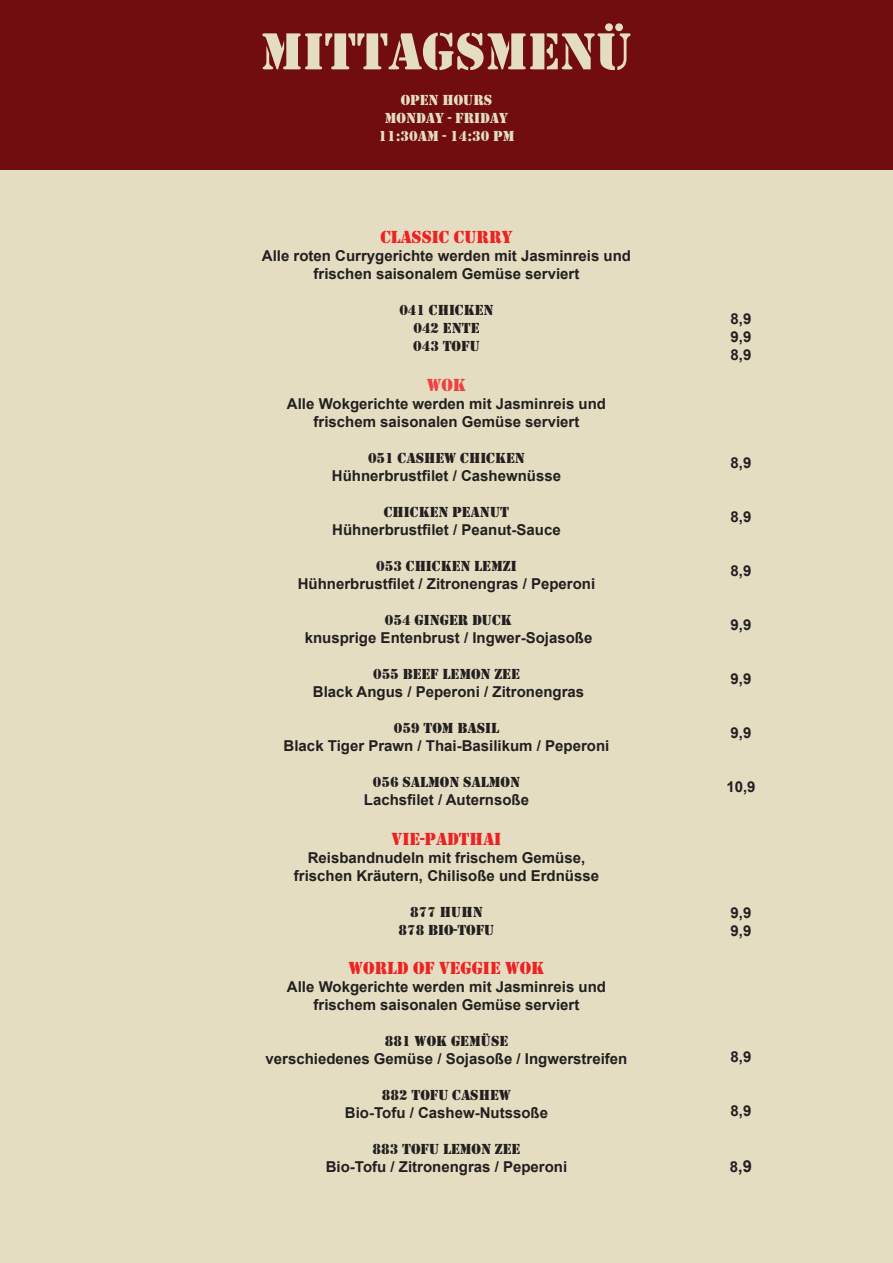
<style>
.page{position:relative;width:893px;height:1263px;background:#fff}
.page>*{position:absolute;margin:0;border:0;box-sizing:border-box;transform-origin:0 0}
.t1{font:54px "Stencil";color:#e4ddc1}
.t2{font:18px "Stencil";color:#ee2123}
.t3{font:18px "Stencil";color:#ee4143}
.t4{font:700 16.5px "Arial";color:#231f20}
.t5{font:700 15px "Arial";color:#231f20}
.t6{font:15px "Stencil";color:#231f20}
.t7{font:15px/18px "Stencil";color:#e4ddc1;text-align:center}
.s1{font-size:15px}
</style>
<div class="page">
<div style="left:0;top:120px;width:893px;height:1143px;background:#e4ddc1"></div>
<div style="left:0;top:0;width:893px;height:170px;background:#710d0f"></div>
<h1 class="t1" style="left:261px;top:20px;width:373px">MITTAGSMENÜ</h1>
<p class="t7" style="left:378px;top:92px;width:137px">OPEN HOURS<br>MONDAY - FRIDAY<br>11:30AM - 14:30 PM</p>
<p class="t2" style="left:380px;top:227px;width:134px">CLASSIC CURRY</p>
<p class="t5" style="left:262px;top:246px;width:371px">Alle roten Currygerichte werden mit Jasminreis und</p>
<p class="t5" style="left:313px;top:264px;width:267px">frischen saisonalem Gemüse serviert</p>
<p class="t6" style="left:399px;top:302px;width:96px">041 CHICKEN</p>
<p class="t6" style="left:413px;top:320px;width:68px">042 ENTE</p>
<p class="t6" style="left:413px;top:338px;width:68px">043 TOFU</p>
<p class="t3" style="left:427px;top:375px;width:41px">WOK</p>
<p class="t5" style="left:287px;top:393px;width:320px">Alle Wokgerichte werden mit Jasminreis und</p>
<p class="t5" style="left:313px;top:411px;width:267px">frischem saisonalen Gemüse serviert</p>
<p class="t6" style="left:368px;top:449px;width:158px">051 CASHEW CHICKEN</p>
<p class="t5" style="left:332px;top:465px;width:231px">Hühnerbrustfilet / Cashewnüsse</p>
<p class="t6" style="left:384px;top:503px;width:127px">CHICKEN PEANUT</p>
<p class="t5" style="left:332px;top:519px;width:230px">Hühnerbrustfilet / Peanut-Sauce</p>
<p class="t6" style="left:376px;top:557px;width:142px">053 CHICKEN LEMZI</p>
<p class="t5" style="left:298px;top:573px;width:299px">Hühnerbrustfilet / Zitronengras / Peperoni</p>
<p class="t6" style="left:385px;top:611px;width:128px">054 GINGER DUCK</p>
<p class="t5" style="left:305px;top:627px;width:289px">knusprige Entenbrust / Ingwer-Sojasoße</p>
<p class="t6" style="left:373px;top:665px;width:148px">055 BEEF LEMON ZEE</p>
<p class="t5" style="left:313px;top:681px;width:273px">Black Angus / Peperoni / Zitronengras</p>
<p class="t6" style="left:394px;top:719px;width:107px">059 TOM BASIL</p>
<p class="t5" style="left:284px;top:735px;width:327px">Black Tiger Prawn / Thai-Basilikum / Peperoni</p>
<p class="t6" style="left:373px;top:773px;width:149px">056 SALMON SALMON</p>
<p class="t5" style="left:364px;top:789px;width:167px">Lachsfilet / Auternsoße</p>
<p class="t2" style="left:392px;top:828px;width:111px">VIE-PADTHAI</p>
<p class="t5" style="left:308px;top:847px;width:279px">Reisbandnudeln mit frischem Gemüse,</p>
<p class="t5" style="left:294px;top:865px;width:307px">frischen Kräutern, Chilisoße und Erdnüsse</p>
<p class="t6" style="left:410px;top:903px;width:74px">877 HUHN</p>
<p class="t6" style="left:398px;top:921px;width:97px">878 BIO-TOFU</p>
<p class="t2" style="left:348px;top:958px;width:197px">WORLD OF VEGGIE WOK</p>
<p class="t5" style="left:287px;top:976px;width:320px">Alle Wokgerichte werden mit Jasminreis und</p>
<p class="t5" style="left:313px;top:994px;width:267px">frischem saisonalen Gemüse serviert</p>
<p class="t6" style="left:385px;top:1033px;width:125px">881 WOK GEMÜSE</p>
<p class="t5" style="left:266px;top:1048px;width:363px">verschiedenes Gemüse / Sojasoße / Ingwerstreifen</p>
<p class="t6" style="left:382px;top:1087px;width:130px">882 TOFU CASH EW</p>
<p class="t5" style="left:345px;top:1102px;width:205px">Bio-Tofu / Cashew-Nutssoße</p>
<p class="t6" style="left:373px;top:1141px;width:149px">883 TOFU LEMON ZEE</p>
<p class="t5" style="left:326px;top:1156px;width:243px">Bio-Tofu / Zitronengras / Peperoni</p>
<p class="t5" style="left:730px;top:308px;width:22px">8,9</p>
<p class="t5" style="left:730px;top:326px;width:22px">9,9</p>
<p class="t5" style="left:730px;top:344px;width:22px">8,9</p>
<p class="t5" style="left:730px;top:452px;width:22px">8,9</p>
<p class="t5" style="left:730px;top:506px;width:22px">8,9</p>
<p class="t5" style="left:730px;top:560px;width:22px">8,9</p>
<p class="t5" style="left:730px;top:614px;width:22px">9,9</p>
<p class="t5" style="left:730px;top:668px;width:22px">9,9</p>
<p class="t5" style="left:730px;top:722px;width:22px">9,9</p>
<p class="t5" style="left:726px;top:776px;width:31px">10,9</p>
<p class="t5" style="left:730px;top:902px;width:22px">9,9</p>
<p class="t5" style="left:730px;top:920px;width:22px">9,9</p>
<p class="t5" style="left:730px;top:1046px;width:22px">8,9</p>
<p class="t5" style="left:730px;top:1100px;width:22px">8,9</p>
<p class="t4" style="left:730px;top:1154px;width:24px"><span class="s1">8</span>,9</p>
</div>
